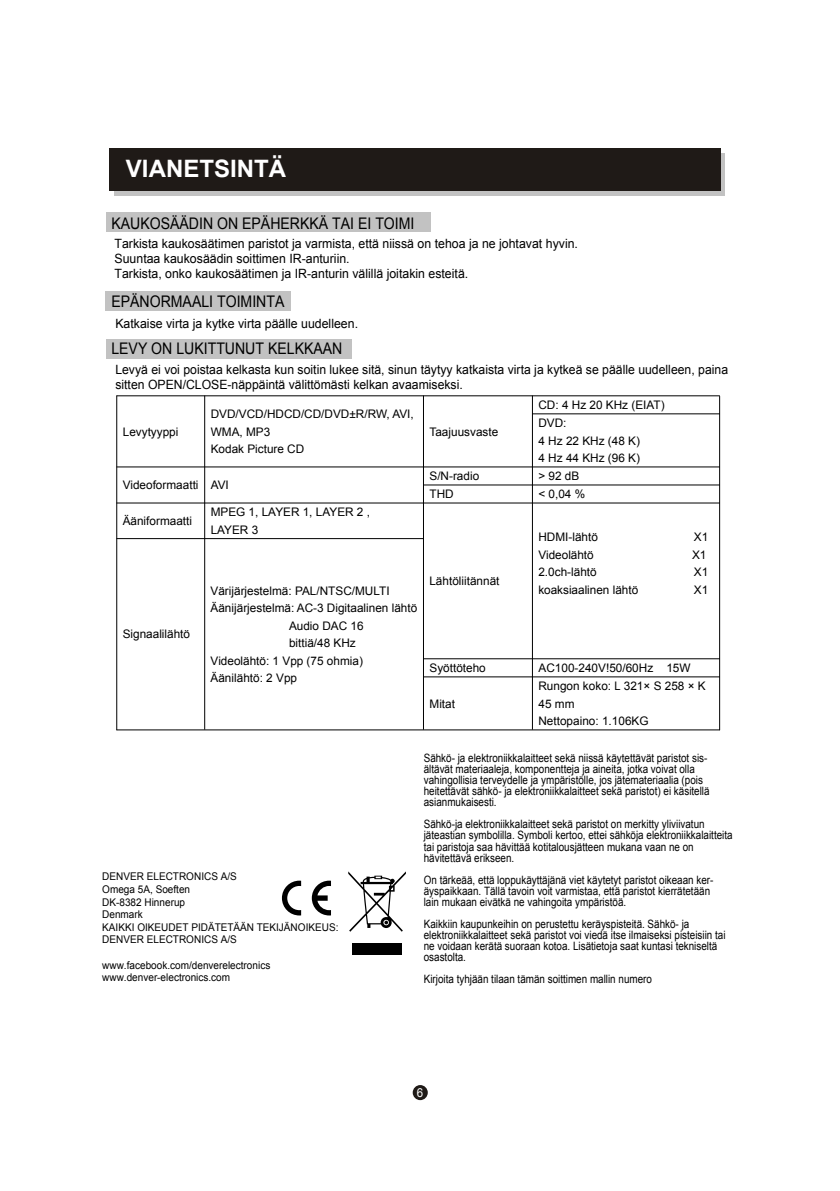
<style>
.page{position:relative;width:840px;height:1191px;background:#fff}
.page>*{position:absolute;margin:0;border:0;box-sizing:border-box;transform-origin:0 0}
.t1{font:700 24px "Arial";color:#fff}
.t2{font:16px "Arial";color:#000;scale:.88 1}
.t3{font:12.8px/14.8px "Arial";color:#000;scale:.96 1}
.t4{font:12.4px "Arial";color:#fff;scale:.93 1}
.t5{font:11.8px/17.4px "Arial";color:#000}
.t6{font:11.8px "Arial";color:#000}
.t7{font:11.6px/11px "Arial";color:#000;scale:.86 1}
.t8{font:10.6px/12.6px "Arial";color:#000;scale:.94 1}
.t9{font:10.6px/12.6px "Arial";color:#000;scale:.94 1}
.s1{font-style:inherit}
</style>
<div class="page">
<div style="left:412px;top:1085px;width:15px;height:15px;background:#1f1a17;border-radius:50%"></div>
<div style="left:114px;top:153px;width:610px;height:43px;background:#c2c2c2"></div>
<div style="left:109px;top:148px;width:611px;height:43px;background:#1f1a17"></div>
<div style="left:106px;top:213px;width:324px;height:19px;background:#c2c2c2"></div>
<div style="left:106px;top:291px;width:185px;height:19px;background:#c2c2c2"></div>
<div style="left:106px;top:340px;width:245px;height:19px;background:#c2c2c2"></div>
<div style="left:352px;top:943px;width:49px;height:11px;background:#000"></div>
<svg style="left:348px;top:871px;width:57px;height:60px"></svg>
<svg style="left:282px;top:880px;width:19px;height:35px"></svg>
<svg style="left:311px;top:880px;width:20px;height:35px"></svg>
<hr style="left:116px;top:395px;width:603px;height:1px;background:#000">
<hr style="left:532px;top:413px;width:187px;height:1px;background:#000">
<hr style="left:116px;top:466px;width:603px;height:1px;background:#000">
<hr style="left:423px;top:484px;width:296px;height:1px;background:#000">
<hr style="left:116px;top:502px;width:603px;height:1px;background:#000">
<hr style="left:116px;top:538px;width:307px;height:1px;background:#000">
<hr style="left:423px;top:658px;width:296px;height:1px;background:#000">
<hr style="left:423px;top:676px;width:296px;height:1px;background:#000">
<hr style="left:116px;top:729px;width:603px;height:1px;background:#000">
<hr style="left:116px;top:395px;width:1px;height:335px;background:#000">
<hr style="left:204px;top:395px;width:1px;height:334px;background:#000">
<hr style="left:423px;top:395px;width:1px;height:334px;background:#000">
<hr style="left:531px;top:395px;width:1px;height:334px;background:#000">
<hr style="left:718px;top:396px;width:1px;height:334px;background:#000">
<h1 class="t1" style="left:126px;top:152px;width:162px">VIANETSINTÄ</h1>
<h2 class="t2" style="left:111px;top:213px;width:346px">KAUKOSÄÄDIN ON EPÄHERKKÄ TAI EI TOIMI</h2>
<p class="t3" style="left:114px;top:236px;width:484px">Tarkista kaukosäätimen paristot ja varmista, että niissä on tehoa ja ne johtavat hyvin.<br>Suuntaa kaukosäädin soittimen IR-anturiin.<br>Tarkista, onko kaukosäätimen ja IR-anturin välillä joitakin esteitä.</p>
<p class="t3" style="left:115px;top:316px;width:254px">Katkaise virta ja kytke virta päälle uudelleen.</p>
<p class="t3" style="left:115px;top:362px;width:639px">Levyä ei voi poistaa kelkasta kun soitin lukee sitä, sinun täytyy katkaista virta ja kytkeä se päälle uudelleen, paina sitten OPEN/CLOSE-näppäintä välittömästi kelkan avaamiseksi.</p>
<h2 class="t2" style="left:111px;top:291px;width:198px">EPÄNORMAALI TOIMINTA</h2>
<h2 class="t2" style="left:111px;top:338px;width:264px">LEVY ON LUKITTUNUT KELKKAAN</h2>
<p class="t5" style="left:123px;top:423px;width:57px">Levytyyppi</p>
<p class="t5" style="left:210px;top:405px;width:204px">DVD/VCD/HDCD/CD/DVD±R/RW, AVI,<br>WMA, MP3<br>Kodak Picture CD</p>
<p class="t5" style="left:123px;top:476px;width:107px">Videoformaatti AVI</p>
<p class="t5" style="left:123px;top:512px;width:71px">Ääniformaatti</p>
<p class="t5" style="left:210px;top:503px;width:161px">MPEG 1, LAYER 1, LAYER 2 ,<br>LAYER 3</p>
<p class="t5" style="left:123px;top:626px;width:69px">Signaalilähtö</p>
<p class="t5" style="left:210px;top:582px;width:180px">Värijärjestelmä: PAL/NTSC/MULTI</p>
<p class="t5" style="left:210px;top:599px;width:208px">Äänijärjestelmä: AC-3 Digitaalinen lähtö</p>
<p class="t5" style="left:289px;top:617px;width:76px">Audio DAC 16</p>
<p class="t5" style="left:289px;top:634px;width:68px">bittiä/48 KHz</p>
<p class="t5" style="left:210px;top:652px;width:154px">Videolähtö: 1 Vpp (75 ohmia)</p>
<p class="t5" style="left:210px;top:669px;width:88px">Äänilähtö: 2 Vpp</p>
<p class="t5" style="left:429px;top:423px;width:70px">Taajuusvaste</p>
<p class="t5" style="left:538px;top:396px;width:128px">CD: 4 Hz 20 KHz (EIAT)<br>DVD:<br>4 Hz 22 KHz (48 K)<br>4 Hz 44 KHz (96 K)</p>
<p class="t5" style="left:429px;top:467px;width:51px">S/N-radio</p>
<p class="t5" style="left:538px;top:467px;width:42px">&gt; 92 dB</p>
<p class="t5" style="left:429px;top:485px;width:26px">THD</p>
<p class="t5" style="left:538px;top:485px;width:48px">&lt; 0,04 %</p>
<p class="t5" style="left:429px;top:572px;width:71px">Lähtöliitännät</p>
<p class="t5" style="left:538px;top:529px;width:61px">HDMI-lähtö</p>
<p class="t5" style="left:693px;top:529px;width:16px">X1</p>
<p class="t5" style="left:538px;top:546px;width:57px">Videolähtö</p>
<p class="t5" style="left:691px;top:546px;width:16px">X1</p>
<p class="t5" style="left:538px;top:563px;width:60px">2.0ch-lähtö</p>
<p class="t5" style="left:693px;top:563px;width:16px">X1</p>
<p class="t5" style="left:538px;top:581px;width:101px">koaksiaalinen lähtö</p>
<p class="t5" style="left:693px;top:581px;width:16px">X1</p>
<p class="t5" style="left:429px;top:659px;width:58px">Syöttöteho</p>
<p class="t6" style="left:538px;top:662px;width:154px"><span class="s1">A</span>C100-240V!50/60Hz 15W</p>
<p class="t5" style="left:429px;top:695px;width:27px">Mitat</p>
<p class="t5" style="left:538px;top:677px;width:169px">Rungon koko: L 3<span class="s1">21</span>× S 2<span class="s1">58</span> × K<br>4<span class="s1">5</span> mm<br>Nettopaino: <span class="s1">1.106KG</span></p>
<p class="t8" style="left:102px;top:870px;width:145px">DENVER ELECTRONICS A/S</p>
<p class="t9" style="left:102px;top:883px;width:95px">Omega 5A, Soeften<br>DK-8382 Hinnerup<br>Denmark</p>
<p class="t8" style="left:102px;top:921px;width:253px">KAIKKI OIKEUDET PIDÄTETÄÄN TEKIJÄNOIKEUS:<br>DENVER ELECTRONICS A/S</p>
<p class="t8" style="left:102px;top:958px;width:180px">www.facebook.com/denverelectronics</p>
<p class="t9" style="left:102px;top:971px;width:137px">www.denver-electronics.com</p>
<p class="t7" style="left:423px;top:752px;width:334px">Sähkö- ja elektroniikkalaitteet sekä niissä käytettävät paristot sis&shy;ältävät materiaaleja, komponentteja ja aineita, jotka voivat olla vahingollisia terveydelle ja ympäristölle, jos jätemateriaalia (pois heitettävät sähkö- ja elektroniikkalaitteet sekä paristot) ei käsitellä asianmukaisesti.</p>
<p class="t7" style="left:423px;top:819px;width:360px">Sähkö-ja elektroniikkalaitteet sekä paristot on merkitty yliviivatun jäteastian symbolilla. Symboli kertoo, ettei sähköja elektroniikkalaitteita tai paristoja saa hävittää kotitalousjätteen mukana vaan ne on hävitettävä erikseen.</p>
<p class="t7" style="left:423px;top:874px;width:338px">On tärkeää, että loppukäyttäjänä viet käytetyt paristot oikeaan ker&shy;äyspaikkaan. Tällä tavoin voit varmistaa, että paristot kierrätetään lain mukaan eivätkä ne vahingoita ympäristöä.</p>
<p class="t7" style="left:423px;top:918px;width:352px">Kaikkiin kaupunkeihin on perustettu keräyspisteitä. Sähkö- ja elektroniikkalaitteet sekä paristot voi viedä itse ilmaiseksi pisteisiin tai ne voidaan kerätä suoraan kotoa. Lisätietoja saat kuntasi tekniseltä osastolta.</p>
<p class="t7" style="left:423px;top:974px;width:267px">Kirjoita tyhjään tilaan tämän soittimen mallin numero</p>
<p class="t4" style="left:416px;top:1084px;width:8px">6</p>
</div>
